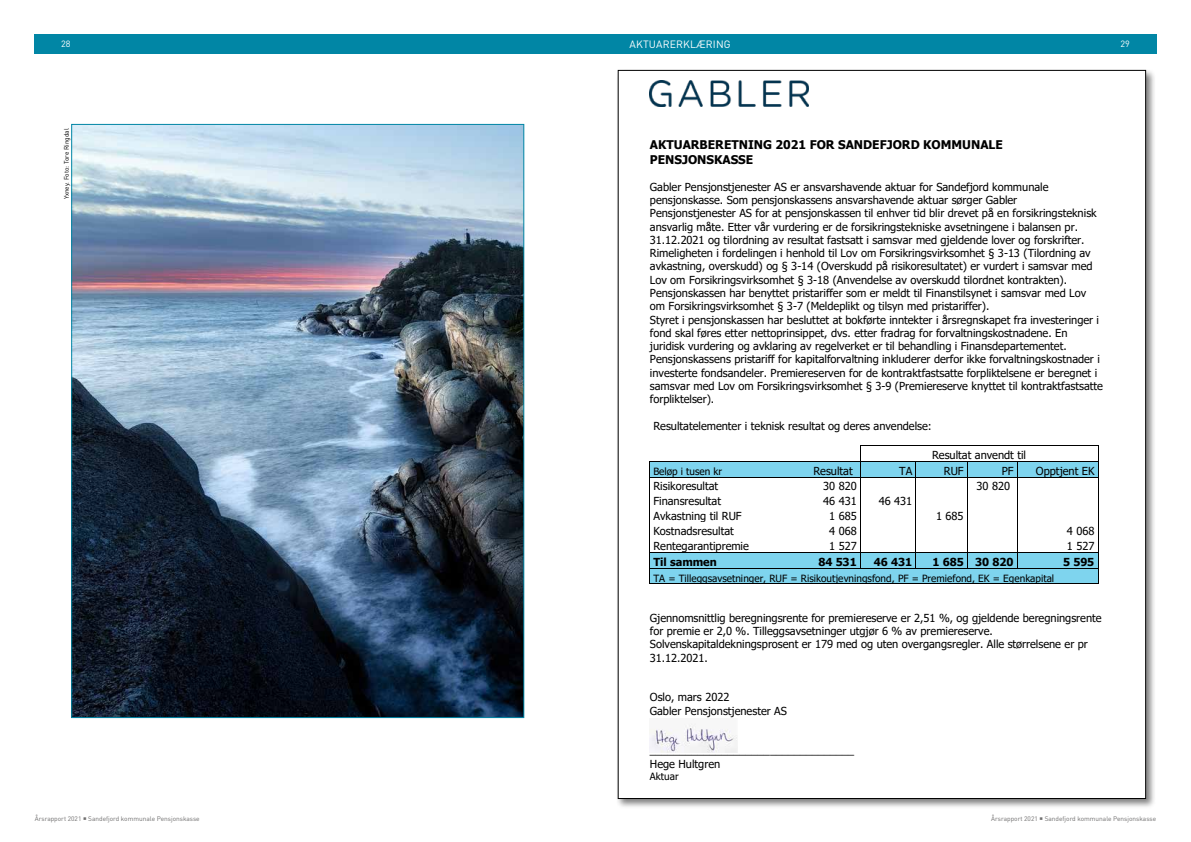
<style>
.page{position:relative;width:1191px;height:842px;background:#fff}
.page>*{position:absolute;margin:0;border:0;box-sizing:border-box;transform-origin:0 0}
.t1{font:700 12px/14.5px "Tahoma";color:#000}
.t2{font:11px/13.3px "Tahoma";color:#000}
.t3{font:700 11px "Tahoma";letter-spacing:-.005em;color:#000}
.t4{font:10.5px "DIN Pro";letter-spacing:.01em;color:#fff}
.t5{font:10px "Tahoma";color:#000}
.t6{font:9px "DIN Pro";color:#fff}
.t7{font:6.5px "DIN Pro";color:#706f6f}
.t8{font:6.5px "DIN Pro";color:#000}
</style>
<div class="page">
<div style="left:616px;top:68px;width:540px;height:741px;background:#000;opacity:.5"></div>
<div style="left:618px;top:70px;width:527px;height:728px;background:#fff"></div>
<img style="left:650px;top:81px;width:158px;height:25px">
<hr style="left:860px;top:445px;width:237px;height:1px;background:#000">
<div style="left:650px;top:462px;width:156px;height:15px;background:#7ed4ee"></div>
<div style="left:806px;top:462px;width:54px;height:15px;background:#7ed4ee"></div>
<div style="left:860px;top:462px;width:55px;height:15px;background:#7ed4ee"></div>
<div style="left:916px;top:462px;width:51px;height:15px;background:#7ed4ee"></div>
<div style="left:967px;top:462px;width:50px;height:15px;background:#7ed4ee"></div>
<div style="left:1017px;top:462px;width:80px;height:15px;background:#7ed4ee"></div>
<hr style="left:650px;top:461px;width:156px;height:1px;background:#000">
<hr style="left:806px;top:461px;width:54px;height:1px;background:#000">
<hr style="left:860px;top:461px;width:55px;height:1px;background:#000">
<hr style="left:916px;top:461px;width:51px;height:1px;background:#000">
<hr style="left:967px;top:461px;width:49px;height:1px;background:#000">
<hr style="left:1017px;top:461px;width:80px;height:1px;background:#000">
<hr style="left:650px;top:477px;width:156px;height:1px;background:#000">
<hr style="left:806px;top:477px;width:54px;height:1px;background:#000">
<hr style="left:860px;top:477px;width:55px;height:1px;background:#000">
<hr style="left:916px;top:477px;width:51px;height:1px;background:#000">
<hr style="left:967px;top:477px;width:49px;height:1px;background:#000">
<hr style="left:1017px;top:477px;width:80px;height:1px;background:#000">
<div style="left:650px;top:553px;width:156px;height:15px;background:#7ed4ee"></div>
<div style="left:806px;top:553px;width:54px;height:15px;background:#7ed4ee"></div>
<div style="left:860px;top:553px;width:55px;height:15px;background:#7ed4ee"></div>
<div style="left:915px;top:553px;width:52px;height:15px;background:#7ed4ee"></div>
<div style="left:967px;top:553px;width:49px;height:15px;background:#7ed4ee"></div>
<div style="left:1017px;top:553px;width:80px;height:15px;background:#7ed4ee"></div>
<hr style="left:650px;top:552px;width:156px;height:1px;background:#000">
<hr style="left:806px;top:552px;width:54px;height:1px;background:#000">
<hr style="left:860px;top:552px;width:55px;height:1px;background:#000">
<hr style="left:916px;top:552px;width:51px;height:1px;background:#000">
<hr style="left:967px;top:552px;width:49px;height:1px;background:#000">
<hr style="left:1017px;top:552px;width:80px;height:1px;background:#000">
<div style="left:650px;top:569px;width:447px;height:15px;background:#7ed4ee"></div>
<hr style="left:650px;top:568px;width:156px;height:1px;background:#000">
<hr style="left:806px;top:568px;width:54px;height:1px;background:#000">
<svg style="left:860px;top:446px;width:1px;height:122px"></svg>
<hr style="left:860px;top:568px;width:55px;height:1px;background:#000">
<svg style="left:915px;top:461px;width:1px;height:108px"></svg>
<hr style="left:916px;top:568px;width:51px;height:1px;background:#000">
<svg style="left:967px;top:462px;width:1px;height:106px"></svg>
<hr style="left:967px;top:568px;width:49px;height:1px;background:#000">
<svg style="left:1016px;top:461px;width:1px;height:108px"></svg>
<hr style="left:1017px;top:568px;width:80px;height:1px;background:#000">
<svg style="left:649px;top:461px;width:2px;height:123px"></svg>
<hr style="left:650px;top:584px;width:447px;height:1px;background:#000">
<svg style="left:1097px;top:445px;width:1px;height:139px"></svg>
<img style="left:650px;top:723px;width:87px;height:30px">
<div style="left:34px;top:34px;width:1123px;height:19px;background:#0186a5"></div>
<img style="left:73px;top:126px;width:449px;height:590px">
<p class="t6" style="left:61px;top:38px;width:11px">28</p>
<p class="t8" style="left:62px;top:199px;width:73px;rotate:-90deg">Yxney. Foto: Tore Ringdal</p>
<p class="t4" style="left:629px;top:38px;width:103px">AKTUARERKLÆRING</p>
<p class="t6" style="left:1120px;top:38px;width:11px">29</p>
<p class="t1" style="left:650px;top:138px;width:354px">AKTUARBERETNING 2021 FOR SANDEFJORD KOMMUNALE<br>PENSJONSKASSE</p>
<p class="t2" style="left:650px;top:181px;width:455px">Gabler Pensjonstjenester AS er ansvarshavende aktuar for Sandefjord kommunale pensjonskasse. Som pensjonskassens ansvarshavende aktuar sørger Gabler Pensjonstjenester AS for at pensjonskassen til enhver tid blir drevet på en forsikringsteknisk ansvarlig måte. Etter vår vurdering er de forsikringstekniske avsetningene i balansen pr.<br>31.12.2021 og tilordning av resultat fastsatt i samsvar med gjeldende lover og forskrifter.<br>Rimeligheten i fordelingen i henhold til Lov om Forsikringsvirksomhet § 3-13 (Tilordning av avkastning, overskudd) og § 3-14 (Overskudd på risikoresultatet) er vurdert i samsvar med Lov om Forsikringsvirksomhet § 3-18 (Anvendelse av overskudd tilordnet kontrakten).<br>Pensjonskassen har benyttet pristariffer som er meldt til Finanstilsynet i samsvar med Lov om Forsikringsvirksomhet § 3-7 (Meldeplikt og tilsyn med pristariffer).<br>Styret i pensjonskassen har besluttet at bokførte inntekter i årsregnskapet fra investeringer i fond skal føres etter nettoprinsippet, dvs. etter fradrag for forvaltningskostnadene. En juridisk vurdering og avklaring av regelverket er til behandling i Finansdepartementet.<br>Pensjonskassens pristariff for kapitalforvaltning inkluderer derfor ikke forvaltningskostnader i investerte fondsandeler. Premiereserven for de kontraktfastsatte forpliktelsene er beregnet i samsvar med Lov om Forsikringsvirksomhet § 3-9 (Premiereserve knyttet til kontraktfastsatte forpliktelser).</p>
<p class="t2" style="left:653px;top:420px;width:280px">Resultatelementer i teknisk resultat og deres anvendelse:</p>
<p class="t2" style="left:932px;top:449px;width:96px">Resultat anvendt til</p>
<p class="t5" style="left:653px;top:465px;width:70px">Beløp i tusen kr</p>
<p class="t2" style="left:813px;top:465px;width:41px">Resultat</p>
<p class="t2" style="left:899px;top:465px;width:15px">TA</p>
<p class="t2" style="left:943px;top:465px;width:21px">RUF</p>
<p class="t2" style="left:1001px;top:465px;width:13px">PF</p>
<p class="t2" style="left:1036px;top:465px;width:60px">Opptjent EK</p>
<p class="t2" style="left:653px;top:480px;width:66px">Risikoresultat</p>
<p class="t2" style="left:823px;top:480px;width:35px">30 820</p>
<p class="t2" style="left:976px;top:480px;width:35px">30 820</p>
<p class="t2" style="left:653px;top:495px;width:69px">Finansresultat</p>
<p class="t2" style="left:823px;top:495px;width:35px">46 431</p>
<p class="t2" style="left:878px;top:495px;width:35px">46 431</p>
<p class="t2" style="left:653px;top:510px;width:90px">Avkastning til RUF</p>
<p class="t2" style="left:829px;top:510px;width:29px">1 685</p>
<p class="t2" style="left:936px;top:510px;width:29px">1 685</p>
<p class="t2" style="left:653px;top:525px;width:82px">Kostnadsresultat</p>
<p class="t2" style="left:829px;top:525px;width:29px">4 068</p>
<p class="t2" style="left:1067px;top:525px;width:29px">4 068</p>
<p class="t2" style="left:653px;top:540px;width:97px">Rentegarantipremie</p>
<p class="t2" style="left:829px;top:540px;width:29px">1 527</p>
<p class="t2" style="left:1067px;top:540px;width:29px">1 527</p>
<p class="t3" style="left:653px;top:554px;width:65px">Til sammen</p>
<p class="t3" style="left:818px;top:554px;width:40px">84 531</p>
<p class="t3" style="left:874px;top:554px;width:40px">46 431</p>
<p class="t3" style="left:932px;top:554px;width:83px">1 685 30 820</p>
<p class="t3" style="left:1063px;top:554px;width:33px">5 595</p>
<p class="t5" style="left:653px;top:571px;width:402px">TA = Tilleggsavsetninger, RUF = Risikoutjevningsfond, PF = Premiefond, EK = Egenkapital</p>
<p class="t2" style="left:650px;top:612px;width:453px">Gjennomsnittlig beregningsrente for premiereserve er 2,51 %, og gjeldende beregningsrente for premie er 2,0 %. Tilleggsavsetninger utgjør 6 % av premiereserve.<br>Solvenskapitaldekningsprosent er 179 med og uten overgangsregler. Alle størrelsene er pr 31.12.2021.</p>
<p class="t2" style="left:650px;top:691px;width:138px">Oslo, mars 2022<br>Gabler Pensjonstjenester AS</p>
<p class="t2" style="left:650px;top:744px;width:206px">__________________________________<br>Hege Hultgren</p>
<p class="t5" style="left:650px;top:770px;width:30px">Aktuar</p>
<p class="t7" style="left:35px;top:814px;width:166px">Årsrapport 2021 ○ Sandefjord kommunale Pensjonskasse</p>
<p class="t7" style="left:991px;top:814px;width:166px">Årsrapport 2021 ○ Sandefjord kommunale Pensjonskasse</p>
</div>
